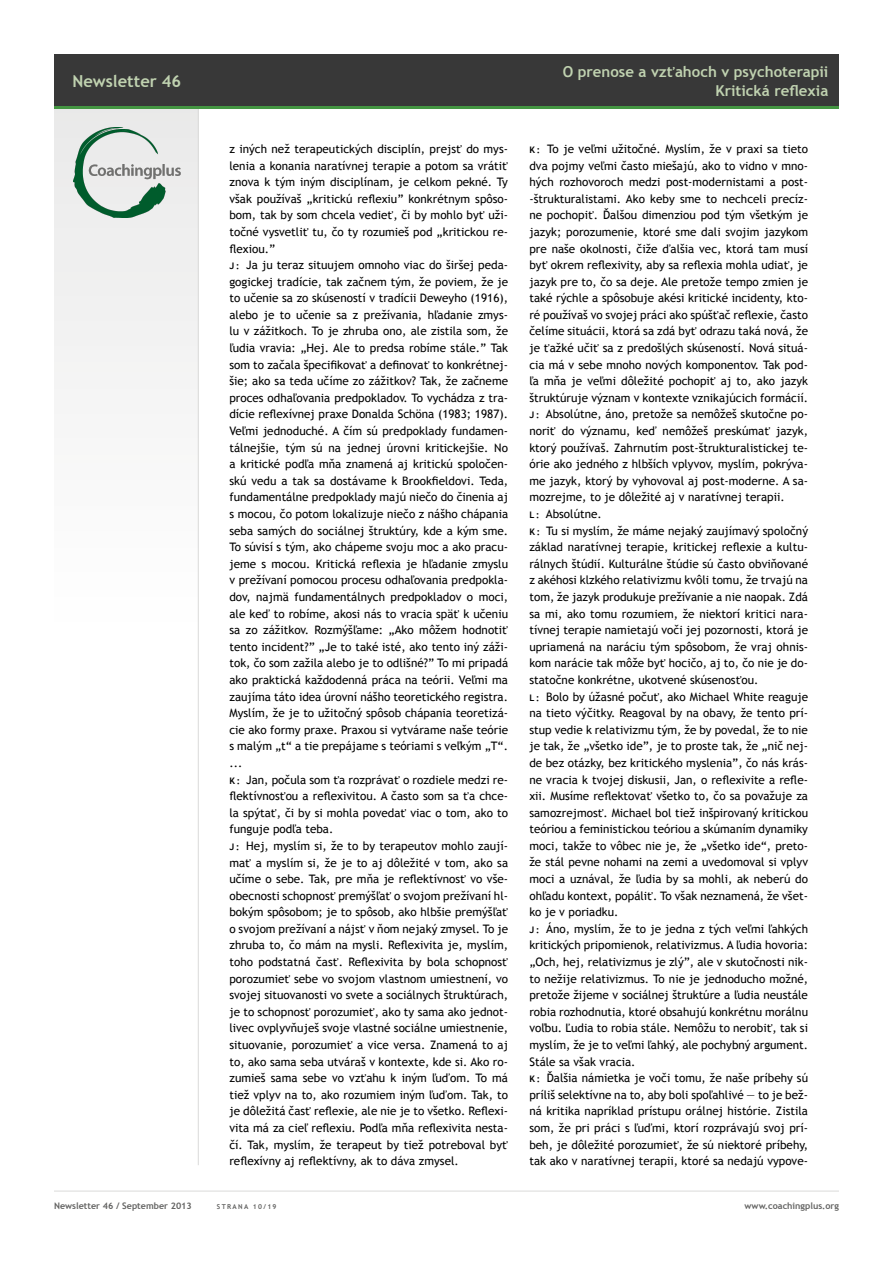
<style>
.page{position:relative;width:893px;height:1263px;background:#fff}
.page>*{position:absolute;margin:0;border:0;box-sizing:border-box;transform-origin:0 0}
.t1{font:700 16.5px "Trebuchet MS";color:#c0d2b0}
.t2{font:700 15px/18.9px "Trebuchet MS";color:#c0d2b0;text-align:right}
.t3{font:11.7px/16.6px "Trebuchet MS";color:#000}
.t4{font:700 9px "Trebuchet MS";color:#636362}
.t5{font:700 6.75px "Trebuchet MS";letter-spacing:.2em;color:#636362}
.s1{font-weight:700;font-size:9px}
</style>
<div class="page">
<div style="left:54px;top:106px;width:145px;height:525px;background:#f5f5f5"></div>
<hr style="left:54px;top:1191px;width:785px;height:1px;background:#dadad9">
<hr style="left:198px;top:108px;width:1px;height:1057px;background:#dadad9">
<div style="left:54px;top:54px;width:785px;height:53px;background:#383838"></div>
<hr style="left:54px;top:106px;width:785px;height:3px;background:#449542">
<img style="left:74px;top:127px;width:106px;height:91px">
<h1 class="t1" style="left:72px;top:70px;width:110px">Newsletter 46</h1>
<p class="t2" style="left:563px;top:62px;width:267px">O prenose a vzťahoch v psychoterapii<br>Kritická reflexia</p>
<p class="t3" style="left:229px;top:141px;width:280px">z iných než terapeutických disciplín, prejsť do mys&shy;lenia a konania naratívnej terapie a potom sa vrátiť znova k tým iným disciplínam, je celkom pekné. Ty však používaš „kritickú reflexiu” konkrétnym spôso&shy;bom, tak by som chcela vedieť, či by mohlo byť uži&shy;točné vysvetliť tu, čo ty rozumieš pod „kritickou re&shy;flexiou.”<br><span class="s1">J :</span> Ja ju teraz situujem omnoho viac do širšej peda&shy;gogickej tradície, tak začnem tým, že poviem, že je to učenie sa zo skúseností v tradícii Deweyho (1916), alebo je to učenie sa z prežívania, hľadanie zmys&shy;lu v zážitkoch. To je zhruba ono, ale zistila som, že ľudia vravia: „Hej. Ale to predsa robíme stále.” Tak som to začala špecifikovať a definovať to konkrétnej&shy;šie; ako sa teda učíme zo zážitkov? Tak, že začneme proces odhaľovania predpokladov. To vychádza z tra&shy;dície reflexívnej praxe Donalda Schöna (1983; 1987).<br>Veľmi jednoduché. A čím sú predpoklady fundamen&shy;tálnejšie, tým sú na jednej úrovni kritickejšie. No a kritické podľa mňa znamená aj kritickú spoločen&shy;skú vedu a tak sa dostávame k Brookfieldovi. Teda, fundamentálne predpoklady majú niečo do činenia aj s mocou, čo potom lokalizuje niečo z nášho chápania seba samých do sociálnej štruktúry, kde a kým sme.<br>To súvisí s tým, ako chápeme svoju moc a ako pracu&shy;jeme s mocou. Kritická reflexia je hľadanie zmyslu v prežívaní pomocou procesu odhaľovania predpokla&shy;dov, najmä fundamentálnych predpokladov o moci, ale keď to robíme, akosi nás to vracia späť k učeniu sa zo zážitkov. Rozmýšľame: „Ako môžem hodnotiť tento incident?” „Je to také isté, ako tento iný záži&shy;tok, čo som zažila alebo je to odlišné?” To mi pripadá ako praktická každodenná práca na teórii. Veľmi ma zaujíma táto idea úrovní nášho teoretického registra.<br>Myslím, že je to užitočný spôsob chápania teoretizá&shy;cie ako formy praxe. Praxou si vytvárame naše teórie s malým „t“ a tie prepájame s teóriami s veľkým „T“. ...<br><span class="s1">K :</span> Jan, počula som ťa rozprávať o rozdiele medzi re&shy;flektívnosťou a reflexivitou. A často som sa ťa chce&shy;la spýtať, či by si mohla povedať viac o tom, ako to funguje podľa teba.<br><span class="s1">J :</span> Hej, myslím si, že to by terapeutov mohlo zaují&shy;mať a myslím si, že je to aj dôležité v tom, ako sa učíme o sebe. Tak, pre mňa je reflektívnosť vo vše&shy;obecnosti schopnosť premýšľať o svojom prežívaní hl&shy;bokým spôsobom; je to spôsob, ako hlbšie premýšľať o svojom prežívaní a nájsť v ňom nejaký zmysel. To je zhruba to, čo mám na mysli. Reflexivita je, myslím, toho podstatná časť. Reflexivita by bola schopnosť porozumieť sebe vo svojom vlastnom umiestnení, vo svojej situovanosti vo svete a sociálnych štruktúrach, je to schopnosť porozumieť, ako ty sama ako jednot&shy;livec ovplyvňuješ svoje vlastné sociálne umiestnenie, situovanie, porozumieť a vice versa. Znamená to aj to, ako sama seba utváraš v kontexte, kde si. Ako ro&shy;zumieš sama sebe vo vzťahu k iným ľuďom. To má tiež vplyv na to, ako rozumiem iným ľuďom. Tak, to je dôležitá časť reflexie, ale nie je to všetko. Reflexi&shy;vita má za cieľ reflexiu. Podľa mňa reflexivita nesta&shy;čí. Tak, myslím, že terapeut by tiež potreboval byť reflexívny aj reflektívny, ak to dáva zmysel.</p>
<p class="t3" style="left:529px;top:141px;width:280px"><span class="s1">K :</span> To je veľmi užitočné. Myslím, že v praxi sa tieto dva pojmy veľmi často miešajú, ako to vidno v mno&shy;hých rozhovoroch medzi post-modernistami a post--štrukturalistami. Ako keby sme to nechceli precíz&shy;ne pochopiť. Ďalšou dimenziou pod tým všetkým je jazyk; porozumenie, ktoré sme dali svojim jazykom pre naše okolnosti, čiže ďalšia vec, ktorá tam musí byť okrem reflexivity, aby sa reflexia mohla udiať, je jazyk pre to, čo sa deje. Ale pretože tempo zmien je také rýchle a spôsobuje akési kritické incidenty, kto&shy;ré používaš vo svojej práci ako spúšťač reflexie, často čelíme situácii, ktorá sa zdá byť odrazu taká nová, že je ťažké učiť sa z predošlých skúseností. Nová situá&shy;cia má v sebe mnoho nových komponentov. Tak pod&shy;ľa mňa je veľmi dôležité pochopiť aj to, ako jazyk štruktúruje význam v kontexte vznikajúcich formácií.<br><span class="s1">J :</span> Absolútne, áno, pretože sa nemôžeš skutočne po&shy;noriť do významu, keď nemôžeš preskúmať jazyk, ktorý používaš. Zahrnutím post-štrukturalistickej te&shy;órie ako jedného z hlbších vplyvov, myslím, pokrýva&shy;me jazyk, ktorý by vyhovoval aj post-moderne. A sa&shy;mozrejme, to je dôležité aj v naratívnej terapii.<br><span class="s1">L :</span> Absolútne.<br><span class="s1">K :</span> Tu si myslím, že máme nejaký zaujímavý spoločný základ naratívnej terapie, kritickej reflexie a kultu&shy;rálnych štúdií. Kulturálne štúdie sú často obviňované z akéhosi klzkého relativizmu kvôli tomu, že trvajú na tom, že jazyk produkuje prežívanie a nie naopak. Zdá sa mi, ako tomu rozumiem, že niektorí kritici nara&shy;tívnej terapie namietajú voči jej pozornosti, ktorá je upriamená na naráciu tým spôsobom, že vraj ohnis&shy;kom narácie tak môže byť hocičo, aj to, čo nie je do&shy;statočne konkrétne, ukotvené skúsenosťou.<br><span class="s1">L :</span> Bolo by úžasné počuť, ako Michael White reaguje na tieto výčitky. Reagoval by na obavy, že tento prí&shy;stup vedie k relativizmu tým, že by povedal, že to nie je tak, že „všetko ide”, je to proste tak, že „nič nej&shy;de bez otázky, bez kritického myslenia”, čo nás krás&shy;ne vracia k tvojej diskusii, Jan, o reflexivite a refle&shy;xii. Musíme reflektovať všetko to, čo sa považuje za samozrejmosť. Michael bol tiež inšpirovaný kritickou teóriou a feministickou teóriou a skúmaním dynamiky moci, takže to vôbec nie je, že „všetko ide“, preto&shy;že stál pevne nohami na zemi a uvedomoval si vplyv moci a uznával, že ľudia by sa mohli, ak neberú do ohľadu kontext, popáliť. To však neznamená, že všet&shy;ko je v poriadku.<br><span class="s1">J :</span> Áno, myslím, že to je jedna z tých veľmi ľahkých kritických pripomienok, relativizmus. A ľudia hovoria: „Och, hej, relativizmus je zlý”, ale v skutočnosti nik&shy;to nežije relativizmus. To nie je jednoducho možné, pretože žijeme v sociálnej štruktúre a ľudia neustále robia rozhodnutia, ktoré obsahujú konkrétnu morálnu voľbu. Ľudia to robia stále. Nemôžu to nerobiť, tak si myslím, že je to veľmi ľahký, ale pochybný argument.<br>Stále sa však vracia.<br><span class="s1">K :</span> Ďalšia námietka je voči tomu, že naše príbehy sú príliš selektívne na to, aby boli spoľahlivé — to je bež&shy;ná kritika napríklad prístupu orálnej histórie. Zistila som, že pri práci s ľuďmi, ktorí rozprávajú svoj prí&shy;beh, je dôležité porozumieť, že sú niektoré príbehy, tak ako v naratívnej terapii, ktoré sa nedajú vypove-</p>
<p class="t4" style="left:54px;top:1200px;width:139px">Newsletter 46 / September 2013</p>
<p class="t5" style="left:217px;top:1202px;width:61px">strana 10/19</p>
<p class="t4" style="left:745px;top:1200px;width:96px">www.coachingplus.org</p>
</div>
